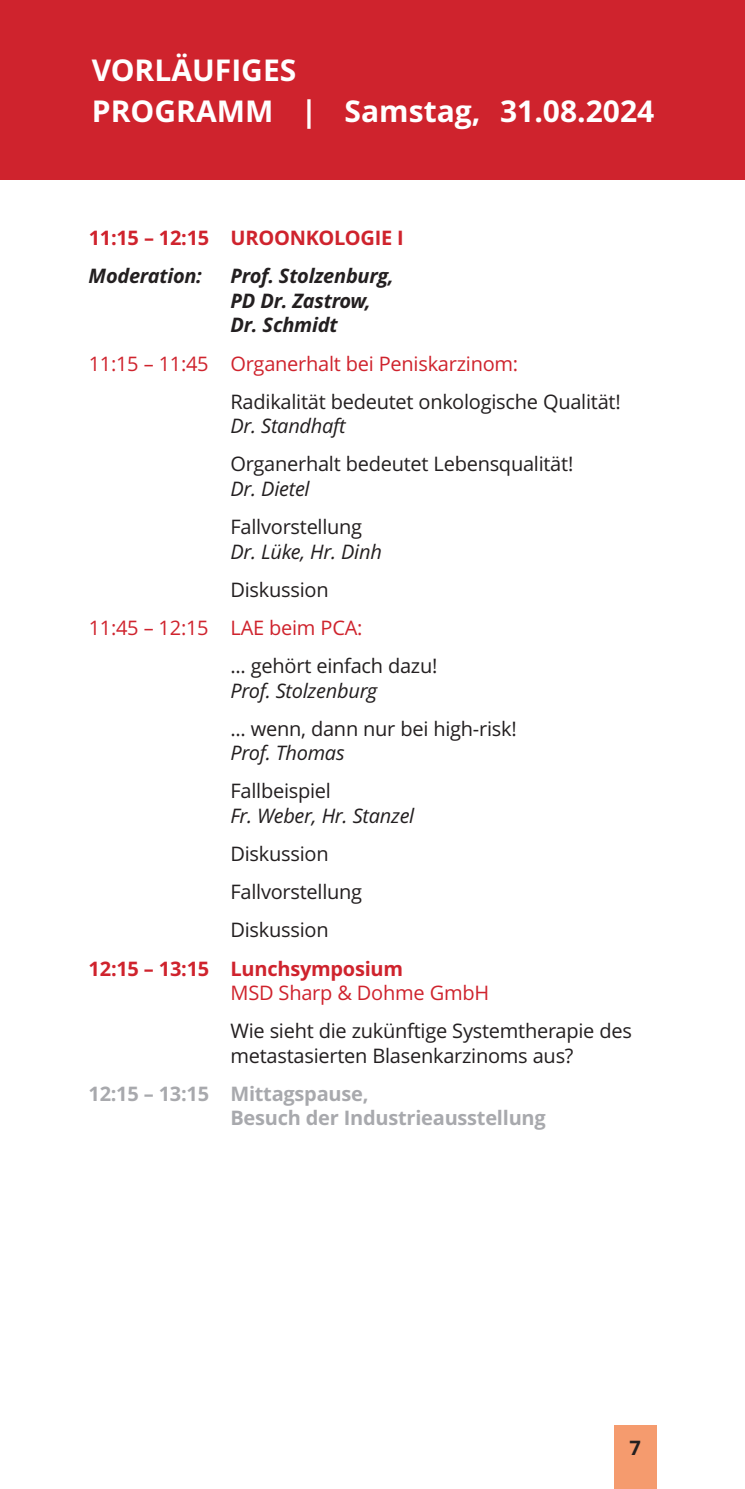
<style>
.page{position:relative;width:745px;height:1489px;background:#fff}
.page>*{position:absolute;margin:0;border:0;box-sizing:border-box;transform-origin:0 0}
.t1{font:700 30px "Open Sans";color:#fff}
.t2{font:20px/38.2px "Open Sans";letter-spacing:-.015em;color:#231f20}
.t3{font:italic 20px "Open Sans";letter-spacing:-.015em;color:#231f20}
.t4{font:20px "Open Sans";letter-spacing:-.015em;color:#cf232d}
.t5{font:700 20px/24.5px "Open Sans";letter-spacing:-.015em;color:#a8a9ad}
.t6{font:italic 700 20px/24.5px "Open Sans";letter-spacing:-.015em;color:#231f20}
.t7{font:700 20px "Open Sans";letter-spacing:-.015em;color:#cf232d}
.t8{font:700 20px "Open Sans";color:#231f20}
</style>
<div class="page">
<div style="left:0;top:0;width:744px;height:180px;background:#cf232d"></div>
<div style="left:613px;top:1424px;width:43px;height:64px;background:#f59b6e"></div>
<h1 class="t1" style="left:92px;top:58px;width:206px">VORLÄUFIGES</h1>
<h1 class="t1" style="left:92px;top:99px;width:563px">PROGRAMM | Samstag, 31.08.2024</h1>
<p class="t7" style="left:89px;top:230px;width:316px">11:15 – 12:15 UROONKOLOGIE I</p>
<p class="t6" style="left:89px;top:266px;width:115px">Moderation:</p>
<p class="t6" style="left:230px;top:266px;width:164px">Prof. Stolzenburg,<br>PD Dr. Zastrow,<br>Dr. Schmidt</p>
<p class="t4" style="left:89px;top:355px;width:431px">11:15 – 11:45 Organerhalt bei Peniskarzinom:</p>
<p class="t2" style="left:230px;top:384px;width:391px">Radikalität bedeutet onkologische Qualität!</p>
<p class="t3" style="left:230px;top:418px;width:117px">Dr. Standhaft</p>
<p class="t2" style="left:230px;top:447px;width:344px">Organerhalt bedeutet Lebensqualität!</p>
<p class="t3" style="left:230px;top:480px;width:81px">Dr. Dietel</p>
<p class="t2" style="left:230px;top:509px;width:133px">Fallvorstellung</p>
<p class="t3" style="left:230px;top:543px;width:153px">Dr. Lüke, Hr. Dinh</p>
<p class="t2" style="left:230px;top:572px;width:100px">Diskussion</p>
<p class="t4" style="left:89px;top:619px;width:275px">11:45 – 12:15 LAE beim PCA:</p>
<p class="t2" style="left:230px;top:648px;width:208px">... gehört einfach dazu!</p>
<p class="t3" style="left:230px;top:682px;width:148px">Prof. Stolzenburg</p>
<p class="t2" style="left:230px;top:711px;width:287px">... wenn, dann nur bei high-risk!</p>
<p class="t3" style="left:230px;top:745px;width:115px">Prof. Thomas</p>
<p class="t2" style="left:230px;top:774px;width:102px">Fallbeispiel</p>
<p class="t3" style="left:230px;top:807px;width:185px">Fr. Weber, Hr. Stanzel</p>
<p class="t2" style="left:230px;top:836px;width:133px">Diskussion<br>Fallvorstellung<br>Diskussion</p>
<p class="t7" style="left:89px;top:960px;width:316px">12:15 – 13:15 Lunchsymposium</p>
<p class="t4" style="left:230px;top:984px;width:260px">MSD Sharp &amp; Dohme GmbH</p>
<p class="t2" style="left:230px;top:1020px;width:403px;line-height:24.5px">Wie sieht die zukünftige Systemtherapie des metastasierten Blasenkarzinoms aus?</p>
<p class="t5" style="left:230px;top:1083px;width:316px;text-indent:-142px">12:15 13:15 Mittagspause,<br>Besuch der Industrieausstellung</p>
<p class="t5" style="left:144px;top:1083px;width:11px">–</p>
<p class="t8" style="left:629px;top:1439px;width:13px">7</p>
</div>
